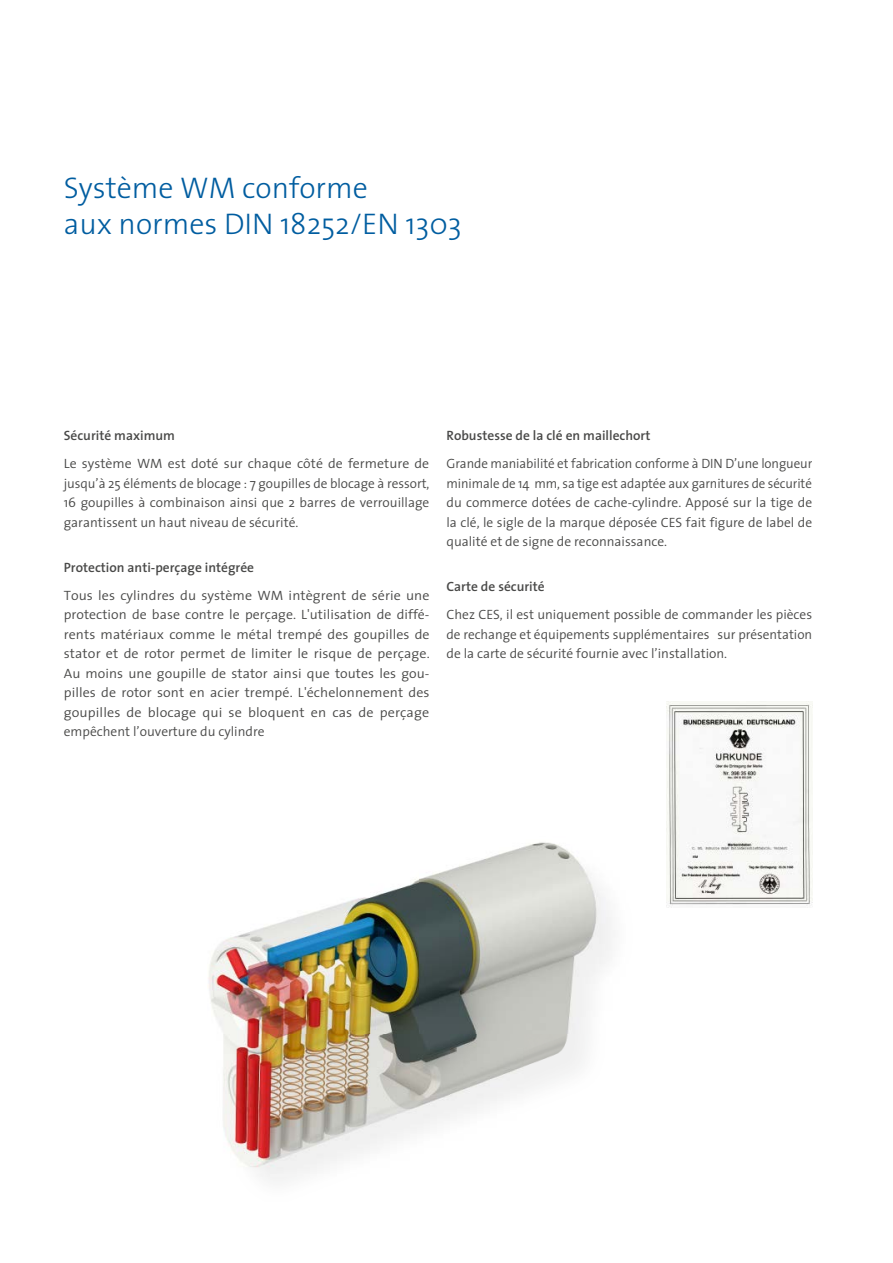
<style>
.page{position:relative;width:893px;height:1263px;background:#fff}
.page>*{position:absolute;margin:0;border:0;box-sizing:border-box;transform-origin:0 0}
.t1{font:300 30px/36px "The Sans";color:#005da0}
.t2{font:300 13.5px/19.5px "The Sans";color:#494948;text-align:justify}
.t3{font:300 13.5px/19.5px "The Sans";color:#494948;text-align:justify;scale:1.04 1}
.t4{font:600 13.5px "The Sans";color:#494948}
</style>
<div class="page">
<img style="left:667px;top:702px;width:145px;height:204px">
<img style="left:211px;top:845px;width:400px;height:332px">
<h1 class="t1" style="left:64px;top:169px;width:399px">Système WM conforme<br>aux normes DIN 18252/EN 1303</h1>
<p class="t4" style="left:64px;top:424px;width:113px">Sécurité maximum</p>
<p class="t2" style="left:64px;top:454px;width:367px">Le système WM est doté sur chaque côté de fermeture de jusqu’à 25 éléments de blocage : 7 goupilles de blocage à ressort, 16 goupilles à combinaison ainsi que 2 barres de verrouillage garantissent un haut niveau de sécurité.</p>
<p class="t4" style="left:64px;top:556px;width:192px">Protection anti-perçage intégrée</p>
<p class="t3" style="left:64px;top:585px;width:353px">Tous les cylindres du système WM intègrent de série une protection de base contre le perçage. L'utilisation de diffé&shy;rents matériaux comme le métal trempé des goupilles de stator et de rotor permet de limiter le risque de perçage.<br>Au moins une goupille de stator ainsi que toutes les gou&shy;pilles de rotor sont en acier trempé. L'échelonnement des goupilles de blocage qui se bloquent en cas de perçage empêchent l’ouverture du cylindre</p>
<p class="t4" style="left:446px;top:424px;width:205px">Robustesse de la clé en maillechort</p>
<p class="t2" style="left:446px;top:454px;width:367px">Grande maniabilité et fabrication conforme à DIN D’une longueur minimale de 14 mm, sa tige est adaptée aux garnitures de sécurité du commerce dotées de cache-cylindre. Apposé sur la tige de la clé, le sigle de la marque déposée CES fait figure de label de qualité et de signe de reconnaissance.</p>
<p class="t4" style="left:446px;top:575px;width:100px">Carte de sécurité</p>
<p class="t2" style="left:446px;top:605px;width:367px">Chez CES, il est uniquement possible de commander les pièces de rechange et équipements supplémentaires sur présentation de la carte de sécurité fournie avec l’installation.</p>
</div>
